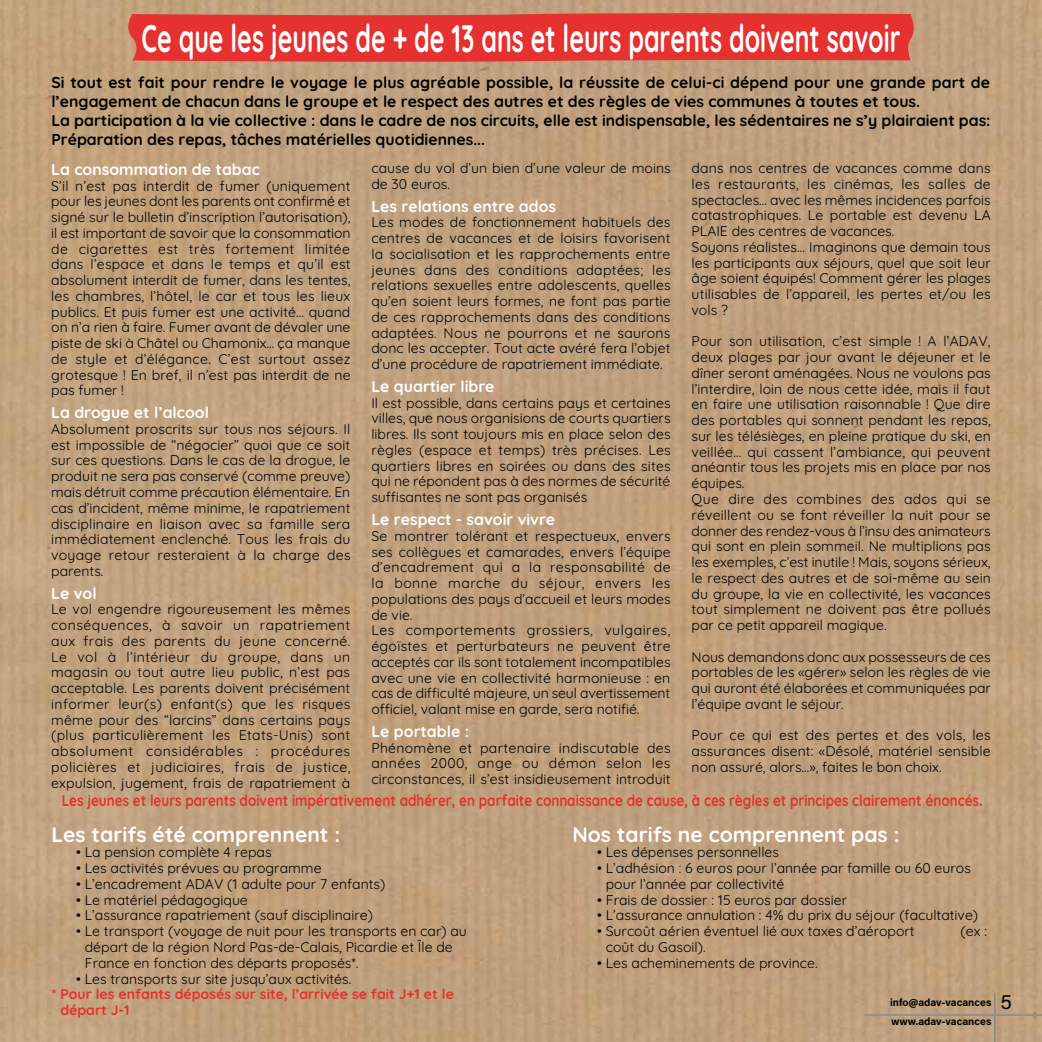
<style>
.page{position:relative;width:1042px;height:1042px;background:#fff}
.page>*{position:absolute;margin:0;border:0;box-sizing:border-box;transform-origin:0 0}
.t1{font:700 38.5px "Quicksand";color:#fff;scale:.65 1}
.t2{font:700 21px "Quicksand";color:#fff}
.t3{font:700 15.75px/18.9px "Quicksand";color:#000}
.t4{font:700 15.75px "Quicksand";color:#e53130;scale:.85 1}
.t5{font:700 15.75px "Quicksand";color:#fff}
.t6{font:14px/15.8px "Quicksand";color:#000;text-align:justify}
.t7{font:700 14px/15.8px "Quicksand";color:#e53130}
.t8{font:700 10.5px/19.1px "Acumin Pro";letter-spacing:-.005em;color:#000}
.s1{font-size:17.5px}
.s2{font-weight:400;font-size:21px}
</style>
<div class="page">
<img style="left:0;top:0;width:1042px;height:1042px">
<svg style="left:123px;top:12px;width:794px;height:51px;background:#e13c37"></svg>
<hr style="left:864px;top:1014px;width:178px;height:2px;background:#8d8f93">
<hr style="left:994px;top:993px;width:1px;height:49px;background:#8d8f93">
<h1 class="t1" style="left:141px;top:8px;width:1169px">Ce que les jeunes de + de 13 ans et leurs parents doivent savoir</h1>
<p class="t3" style="left:51px;top:71px;width:941px">Si tout est fait pour rendre le voyage le plus agréable possible, la réussite de celui-ci dépend pour une grande part de l’engagement de chacun dans le groupe et le respect des autres et des règles de vies communes à toutes et tous.<br>La participation à la vie collective : dans le cadre de nos circuits, elle est indispensable, les sédentaires ne s’y plairaient pas:<br>Préparation des repas, tâches matérielles quotidiennes...</p>
<p class="t5" style="left:51px;top:157px;width:210px">La consommation de tabac</p>
<p class="t6" style="left:51px;top:176px;width:301px">S’il n’est pas interdit de fumer (uniquement pour les jeunes dont les parents ont confirmé et signé sur le bulletin d’inscription l’autorisation), il est important de savoir que la consommation de cigarettes est très fortement limitée dans l’espace et dans le temps et qu’il est absolument interdit de fumer, dans les tentes, les chambres, l’hôtel, le car et tous les lieux publics. Et puis fumer est une activité… quand on n’a rien à faire. Fumer avant de dévaler une piste de ski à Châtel ou Chamonix… ça manque de style et d’élégance. C’est surtout assez grotesque ! En bref, il n’est pas interdit de ne pas fumer !</p>
<p class="t5" style="left:51px;top:400px;width:159px">La drogue et l’alcool</p>
<p class="t6" style="left:51px;top:420px;width:301px">Absolument proscrits sur tous nos séjours. Il est impossible de “négocier” quoi que ce soit sur ces questions. Dans le cas de la drogue, le produit ne sera pas conservé (comme preuve) mais détruit comme précaution élémentaire. En cas d’incident, même minime, le rapatriement disciplinaire en liaison avec sa famille sera immédiatement enclenché. Tous les frais du voyage retour resteraient à la charge des parents.</p>
<p class="t5" style="left:51px;top:581px;width:47px">Le vol</p>
<p class="t6" style="left:51px;top:600px;width:301px">Le vol engendre rigoureusement les mêmes conséquences, à savoir un rapatriement aux frais des parents du jeune concerné.<br>Le vol à l’intérieur du groupe, dans un magasin ou tout autre lieu public, n’est pas acceptable. Les parents doivent précisément informer leur(s) enfant(s) que les risques même pour des “larcins” dans certains pays (plus particulièrement les Etats-Unis) sont absolument considérables : procédures policières et judiciaires, frais de justice, expulsion, jugement, frais de rapatriement à</p>
<p class="t6" style="left:691px;top:159px;width:301px;text-align:left">dans nos centres de vacances comme dans les restaurants, les cinémas, les salles de spectacles… avec les mêmes incidences parfois catastrophiques. Le portable est devenu LA PLAIE des centres de vacances.<br>Soyons réalistes… Imaginons que demain tous les participants aux séjours, quel que soit leur âge soient équipés! Comment gérer les plages utilisables de l’appareil, les pertes et/ou les vols ?</p>
<p class="t6" style="left:691px;top:332px;width:301px;text-align:left">Pour son utilisation, c’est simple ! A l’ADAV, deux plages par jour avant le déjeuner et le dîner seront aménagées. Nous ne voulons pas l’interdire, loin de nous cette idée, mais il faut en faire une utilisation raisonnable ! Que dire des portables qui sonnent pendant les repas, sur les télésièges, en pleine pratique du ski, en veillée… qui cassent l’ambiance, qui peuvent anéantir tous les projets mis en place par nos équipes.<br>Que dire des combines des ados qui se réveillent ou se font réveiller la nuit pour se donner des rendez-vous à l’insu des animateurs qui sont en plein sommeil. Ne multiplions pas les exemples, c’est inutile ! Mais, soyons sérieux, le respect des autres et de soi-même au sein du groupe, la vie en collectivité, les vacances tout simplement ne doivent pas être pollués par ce petit appareil magique.</p>
<p class="t6" style="left:691px;top:647px;width:301px">Nous demandons donc aux possesseurs de ces portables de les «gérer» selon les règles de vie qui auront été élaborées et communiquées par l’équipe avant le séjour.</p>
<p class="t6" style="left:691px;top:726px;width:301px">Pour ce qui est des pertes et des vols, les assurances disent: «Désolé, matériel sensible non assuré, alors…», faites le bon choix.</p>
<p class="t4" style="left:62px;top:788px;width:1085px">Les jeunes et leurs parents doivent impérativement adhérer, en parfaite connaissance de cause, à ces règles et principes clairement énoncés<span class="s1">.</span></p>
<p class="t6" style="left:371px;top:159px;width:301px">cause du vol d’un bien d’une valeur de moins de 30 euros.</p>
<p class="t5" style="left:371px;top:194px;width:186px">Les relations entre ados</p>
<p class="t6" style="left:371px;top:213px;width:301px">Les modes de fonctionnement habituels des centres de vacances et de loisirs favorisent la socialisation et les rapprochements entre jeunes dans des conditions adaptées; les relations sexuelles entre adolescents, quelles qu’en soient leurs formes, ne font pas partie de ces rapprochements dans des conditions adaptées. Nous ne pourrons et ne saurons donc les accepter. Tout acte avéré fera l’objet d’une procédure de rapatriement immédiate.</p>
<p class="t5" style="left:371px;top:374px;width:125px">Le quartier libre</p>
<p class="t6" style="left:371px;top:393px;width:301px">Il est possible, dans certains pays et certaines villes, que nous organisions de courts quartiers libres. Ils sont toujours mis en place selon des règles (espace et temps) très précises. Les quartiers libres en soirées ou dans des sites qui ne répondent pas à des normes de sécurité suffisantes ne sont pas organisés</p>
<p class="t5" style="left:371px;top:507px;width:185px">Le respect - savoir vivre</p>
<p class="t6" style="left:371px;top:526px;width:301px;text-align:left">Se montrer tolérant et respectueux, envers ses collègues et camarades, envers l’équipe d’encadrement qui a la responsabilité de la bonne marche du séjour, envers les populations des pays d’accueil et leurs modes de vie.<br>Les comportements grossiers, vulgaires, égoïstes et perturbateurs ne peuvent être acceptés car ils sont totalement incompatibles avec une vie en collectivité harmonieuse : en cas de difficulté majeure, un seul avertissement officiel, valant mise en garde, sera notifié.</p>
<p class="t5" style="left:371px;top:719px;width:99px">Le portable :</p>
<p class="t6" style="left:371px;top:738px;width:301px">Phénomène et partenaire indiscutable des années 2000, ange ou démon selon les circonstances, il s’est insidieusement introduit</p>
<h2 class="t2" style="left:51px;top:818px;width:290px">Les tarifs été comprennent :</h2>
<p class="t6" style="left:76px;top:843px;width:197px">• La pension complète 4 repas</p>
<p class="t6" style="left:76px;top:859px;width:247px">• Les activités prévues au programme</p>
<p class="t6" style="left:76px;top:875px;width:311px">• L’encadrement ADAV (1 adulte pour 7 enfants)</p>
<p class="t6" style="left:76px;top:890px;width:173px">• Le matériel pédagogique</p>
<p class="t6" style="left:76px;top:906px;width:298px">• L’assurance rapatriement (sauf disciplinaire)</p>
<p class="t6" style="left:85px;top:922px;width:384px;text-align:left;text-indent:-9px">• Le transport (voyage de nuit pour les transports en car) au départ de la région Nord Pas-de-Calais, Picardie et Île de<br>France en fonction des départs proposés*.</p>
<p class="t6" style="left:76px;top:969px;width:277px">• Les transports sur site jusqu’aux activités.</p>
<p class="t7" style="left:60px;top:985px;width:395px;text-indent:-9px">* Pour les enfants déposés sur site, l’arrivée se fait J+1 et le départ J-1</p>
<h2 class="t2" style="left:572px;top:818px;width:328px">Nos tarifs ne comprennent pas :</h2>
<p class="t6" style="left:597px;top:843px;width:183px">• Les dépenses personnelles</p>
<p class="t6" style="left:606px;top:859px;width:367px;text-indent:-9px">• L’adhésion : 6 euros pour l’année par famille ou 60 euros pour l’année par collectivité</p>
<p class="t6" style="left:597px;top:890px;width:251px">• Frais de dossier : 15 euros par dossier</p>
<p class="t6" style="left:597px;top:906px;width:382px">• L’assurance annulation : 4% du prix du séjour (facultative)</p>
<p class="t6" style="left:597px;top:922px;width:319px">• Surcoût aérien éventuel lié aux taxes d’aéroport</p>
<p class="t6" style="left:960px;top:922px;width:28px">(ex :</p>
<p class="t6" style="left:606px;top:938px;width:101px">coût du Gasoil).</p>
<p class="t6" style="left:597px;top:953px;width:222px">• Les acheminements de province.</p>
<p class="t8" style="left:890px;top:992px;width:124px">info@adav-vacances <span class="s2">5 </span>www.adav-vacances</p>
</div>
